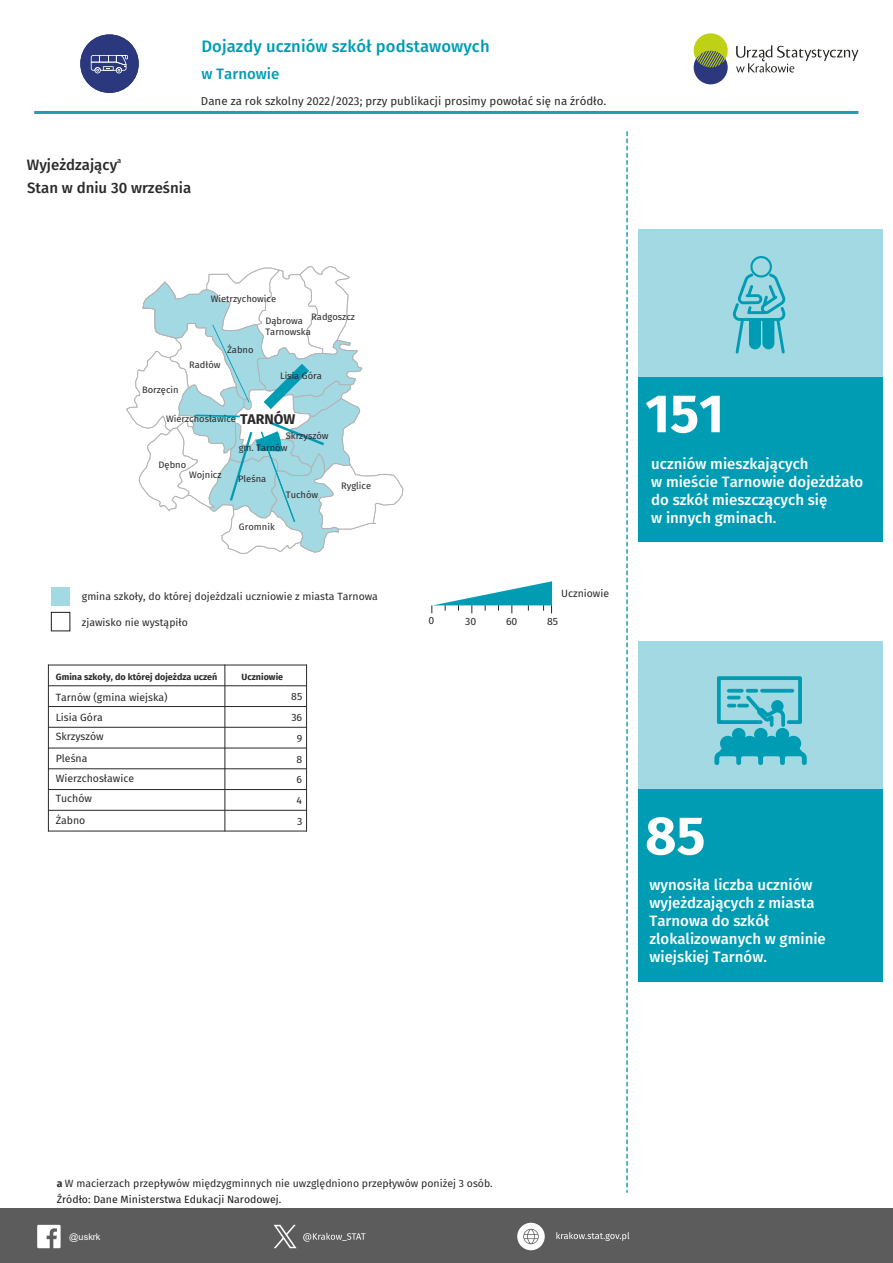
<style>
.page{position:relative;width:893px;height:1263px;background:#fff}
.page>*{position:absolute;margin:0;border:0;box-sizing:border-box;transform-origin:0 0}
.t1{font:700 54px "Fira Sans";color:#fff}
.t2{font:500 16.65px "Fira Sans";letter-spacing:.005em;color:#009cb3}
.t3{font:500 15px/18px "Fira Sans";color:#fff}
.t4{font:500 15px "Fira Sans";color:#2b2929}
.t5{font:500 15px "Fira Sans";color:#009cb3}
.t6{font:700 13.95px "Fira Sans";color:#2b2929}
.t7{font:11.55px "Fira Sans";color:#2b2929}
.t8{font:10.5px/20.7px "Fira Sans";color:#2b2929}
.t9{font:9.3px/11.2px "Fira Sans";color:#2b2929}
.t10{font:9.15px "Arial";color:#fff}
.t11{font:700 9px "Fira Sans";color:#2b2929}
.t12{font:500 7.5px "Fira Sans";color:#2b2929}
.s1{font-weight:700}
.s2{color:#1a1a1a}
</style>
<div class="page">
<div style="left:0;top:1208px;width:893px;height:54px;background:#5c5c5c"></div>
<svg style="left:626px;top:132px;width:2px;height:1060px"></svg>
<hr style="left:48px;top:665px;width:1px;height:166px;background:#2b2929">
<hr style="left:224px;top:665px;width:1px;height:166px;background:#2b2929">
<hr style="left:306px;top:665px;width:1px;height:166px;background:#2b2929">
<hr style="left:48px;top:831px;width:259px;height:1px;background:#2b2929">
<hr style="left:48px;top:810px;width:259px;height:1px;background:#2b2929">
<hr style="left:48px;top:789px;width:259px;height:1px;background:#2b2929">
<hr style="left:48px;top:768px;width:259px;height:1px;background:#2b2929">
<hr style="left:48px;top:748px;width:259px;height:1px;background:#2b2929">
<hr style="left:48px;top:727px;width:259px;height:1px;background:#2b2929">
<hr style="left:48px;top:706px;width:259px;height:1px;background:#2b2929">
<hr style="left:48px;top:685px;width:259px;height:1px;background:#2b2929">
<hr style="left:48px;top:665px;width:259px;height:1px;background:#2b2929">
<svg style="left:736px;top:45px;width:122px;height:27px"></svg>
<div style="left:694px;top:50px;width:34px;height:34px;background:#2b387d;border-radius:50%"></div>
<svg style="left:694px;top:33px;width:34px;height:34px"></svg>
<hr style="left:34px;top:111px;width:824px;height:3px;background:#1c9eb3">
<div style="left:80px;top:34px;width:59px;height:59px;background:#2b387d;border-radius:50%"></div>
<svg style="left:91px;top:55px;width:37px;height:19px"></svg>
<div style="left:638px;top:789px;width:245px;height:192px;background:#009cb3"></div>
<div style="left:638px;top:642px;width:245px;height:147px;background:#a3d9e3"></div>
<svg style="left:714px;top:676px;width:93px;height:89px"></svg>
<svg style="left:126px;top:266px;width:277px;height:288px"></svg>
<div style="left:51px;top:587px;width:19px;height:19px;background:#a3d9e3"></div>
<div style="left:51px;top:612px;width:19px;height:19px;border:1px solid #1f1c21"></div>
<svg style="left:431px;top:581px;width:121px;height:32px"></svg>
<div style="left:638px;top:377px;width:245px;height:165px;background:#009cb3"></div>
<div style="left:638px;top:230px;width:245px;height:147px;background:#a3d9e3"></div>
<div style="left:750px;top:256px;width:22px;height:22px;border:2px solid #009cb3;border-radius:50%"></div>
<svg style="left:732px;top:273px;width:54px;height:80px"></svg>
<svg style="left:37px;top:1225px;width:24px;height:23px"></svg>
<svg style="left:303px;top:1233px;width:62px;height:8px"></svg>
<svg style="left:274px;top:1225px;width:23px;height:23px"></svg>
<div style="left:517px;top:1223px;width:28px;height:27px;background:#fff;border-radius:50%"></div>
<svg style="left:523px;top:1229px;width:16px;height:15px"></svg>
<svg style="left:556px;top:1232px;width:73px;height:9px"></svg>
<h2 class="t2" style="left:201px;top:36px;width:290px">Dojazdy uczniów szkół podstawowych</h2>
<h3 class="t5" style="left:202px;top:65px;width:79px">w Tarnowie</h3>
<p class="t7" style="left:201px;top:94px;width:407px">Dane za rok szkolny 2022/2023; przy publikacji prosimy powołać się na źródło.</p>
<h3 class="t4" style="left:27px;top:156px;width:92px">Wyjeżdzający</h3>
<p class="t12" style="left:117px;top:156px;width:6px">a</p>
<h3 class="t4" style="left:27px;top:179px;width:165px">Stan w dniu 30 września</h3>
<p class="t9" style="left:211px;top:293px;width:67px">Wietrzychowice</p>
<p class="t9" style="left:142px;top:384px;width:38px">Borzęcin</p>
<p class="t9" style="left:227px;top:344px;width:28px">Żabno</p>
<p class="t9" style="left:189px;top:359px;width:33px">Radłów</p>
<p class="t9" style="left:311px;top:312px;width:45px">Radgoszcz</p>
<p class="t9" style="left:265px;top:315px;width:47px">Dąbrowa<br>Tarnowska</p>
<p class="t9" style="left:280px;top:370px;width:43px">Lisia Góra</p>
<h3 class="t6" style="left:240px;top:411px;width:57px">TARNÓW</h3>
<p class="t9" style="left:166px;top:414px;width:71px">Wierzchosławice</p>
<p class="t9" style="left:286px;top:431px;width:44px">Skrzyszów</p>
<p class="t9" style="left:159px;top:459px;width:29px">Dębno</p>
<p class="t9" style="left:189px;top:469px;width:34px">Wojnicz</p>
<p class="t9" style="left:239px;top:443px;width:50px">gm. Tarnów</p>
<p class="t9" style="left:238px;top:473px;width:30px">Pleśna</p>
<p class="t9" style="left:239px;top:522px;width:37px">Gromnik</p>
<p class="t9" style="left:286px;top:490px;width:34px">Tuchów</p>
<p class="t9" style="left:341px;top:480px;width:32px">Ryglice</p>
<p class="t8" style="left:82px;top:586px;width:298px">gmina szkoły, do której dojeżdzali uczniowie z miasta Tarnowa</p>
<p class="t8" style="left:82px;top:612px;width:107px">zjawisko nie wystąpiło</p>
<p class="t11" style="left:56px;top:672px;width:163px">Gmina szkoły, do której dojeżdza uczeń</p>
<p class="t8" style="left:56px;top:687px;width:113px">Tarnów (gmina wiejska)</p>
<p class="t8" style="left:56px;top:707px;width:50px;line-height:20px">Lisia Góra<br>Skrzyszów</p>
<p class="t8" style="left:56px;top:749px;width:80px;line-height:20px">Pleśna<br>Wierzchosławice<br>Tuchów</p>
<p class="t8" style="left:56px;top:810px;width:31px">Żabno</p>
<p class="t11" style="left:242px;top:672px;width:43px">Uczniowie</p>
<p class="t8" style="left:291px;top:686px;width:13px;text-align:center">85<br>36<br>9<br>8<br>6<br>4<br>3</p>
<p class="t8" style="left:561px;top:583px;width:50px">Uczniowie</p>
<p class="t8" style="left:428px;top:610px;width:7px">0</p>
<p class="t8" style="left:465px;top:611px;width:13px">30</p>
<p class="t8" style="left:506px;top:611px;width:13px">60</p>
<p class="t8" style="left:547px;top:611px;width:13px">85</p>
<h1 class="t1" style="left:645px;top:382px;width:81px">151</h1>
<h3 class="t3" style="left:651px;top:455px;width:214px">uczniów mieszkających<br>w mieście Tarnowie dojeżdżało do szkół mieszczących się<br>w innych gminach.</h3>
<h1 class="t1" style="left:645px;top:804px;width:62px">85</h1>
<h3 class="t3" style="left:649px;top:876px;width:178px">wynosiła liczba uczniów wyjeżdzających z miasta<br>Tarnowa do szkół zlokalizowanych w gminie wiejskiej Tarnów.</h3>
<p class="t8" style="left:57px;top:1175px;width:438px;line-height:16.4px"><span class="s1">a</span> W macierzach przepływów międzygminnych nie uwzględniono przepływów poniżej 3 osób.<br><span class="s2">Źródło: Dane Ministerstwa Edukacji Narodowej.</span></p>
<p class="t10" style="left:69px;top:1233px;width:33px">@uskrk</p>
</div>
